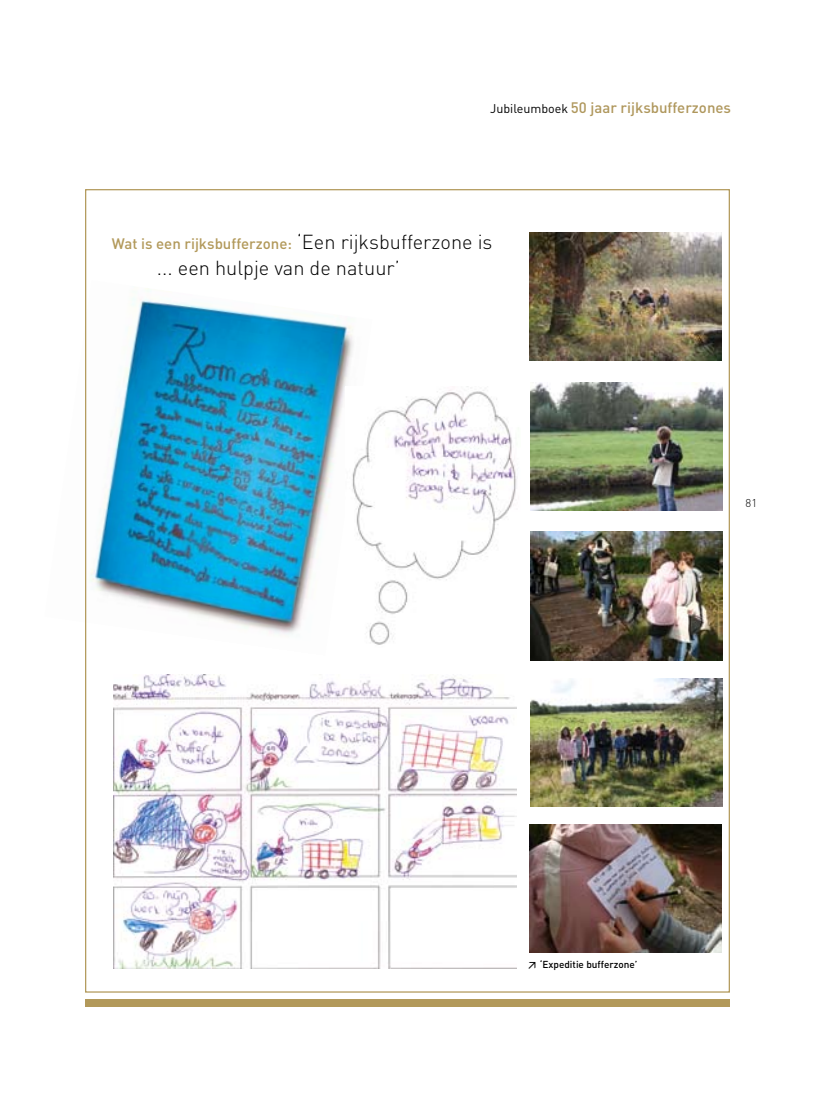
<style>
.page{position:relative;width:815px;height:1099px;background:#fff}
.page>*{position:absolute;margin:0;border:0;box-sizing:border-box;transform-origin:0 0}
.t1{font:300 20px "DIN";color:#000}
.t2{font:500 15px "DIN";color:#b2995a}
.t3{font:500 15px "DIN";color:#af975c}
.t4{font:300 11.25px "DIN";color:#000}
.t5{font:500 10px "DIN";color:#000}
.s1{font-weight:400;font-size:12.5px;color:#000}
.s2{font-weight:300;font-size:20px;color:#000}
</style>
<div class="page">
<img style="left:90px;top:288px;width:263px;height:347px">
<img style="left:113px;top:674px;width:403px;height:294px">
<img style="left:529px;top:232px;width:193px;height:128px">
<img style="left:529px;top:824px;width:193px;height:128px">
<img style="left:531px;top:532px;width:192px;height:128px">
<img style="left:531px;top:678px;width:192px;height:128px">
<img style="left:531px;top:382px;width:192px;height:129px">
<img style="left:346px;top:386px;width:171px;height:259px">
<div style="left:85px;top:999px;width:645px;height:7px;background:#b2995a"></div>
<p class="t3" style="left:490px;top:98px;width:242px"><span class="s1">Jubileumboek</span> 50 jaar rijksbufferzones</p>
<p class="t2" style="left:112px;top:234px;width:382px">Wat is een rijksbufferzone: <span class="s2">‘Een rijksbufferzone is</span></p>
<h1 class="t1" style="left:157px;top:255px;width:244px">... een hulpje van de natuur’</h1>
<p class="t4" style="left:746px;top:495px;width:13px">81</p>
<p class="t5" style="left:527px;top:958px;width:112px">≥ ‘Expeditie bufferzone’</p>
</div>
